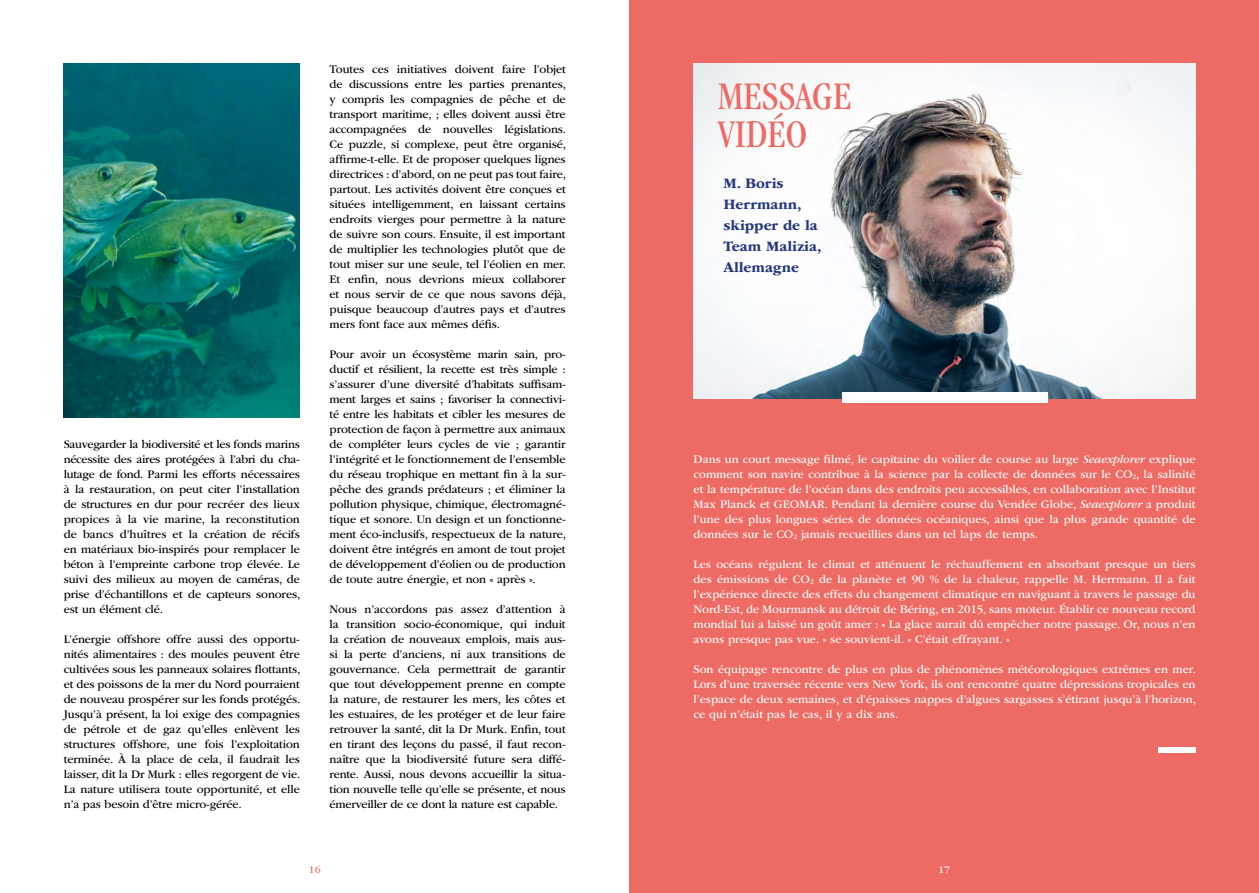
<style>
.page{position:relative;width:1259px;height:893px;background:#fff}
.page>*{position:absolute;margin:0;border:0;box-sizing:border-box;transform-origin:0 0}
.t1{font:condensed 40.5px/37.5px "ITC Garamond Std";color:#ed6b64}
.t2{font:700 15px/21px "ITC Garamond Std";color:#26377f}
.t3{font:12px/15px "ITC Garamond Std";letter-spacing:-.01em;color:#000;text-align:justify}
.t4{font:12px/15px "ITC Garamond Std";color:#fff;text-align:justify}
.t5{font:10.5px "ITC Garamond Std";color:#ed6b64}
.t6{font:10.5px "ITC Garamond Std";color:#fff}
.s1{font-style:italic}
</style>
<div class="page">
<div style="left:629px;top:0;width:630px;height:893px;background:#ed6b64"></div>
<img style="left:693px;top:64px;width:502px;height:334px">
<div style="left:841px;top:392px;width:206px;height:11px;background:#fff"></div>
<div style="left:1158px;top:748px;width:37px;height:5px;background:#fff"></div>
<img style="left:64px;top:64px;width:236px;height:354px">
<p class="t3" style="left:64px;top:436px;width:238px">Sauvegarder la biodiversité et les fonds marins nécessite des aires protégées à l’abri du cha&shy;lutage de fond. Parmi les efforts nécessaires à la restauration, on peut citer l’installation de structures en dur pour recréer des lieux propices à la vie marine, la reconstitution de bancs d’huîtres et la création de récifs en matériaux bio-inspirés pour remplacer le béton à l’empreinte carbone trop élevée. Le suivi des milieux au moyen de caméras, de prise d’échantillons et de capteurs sonores, est un élément clé.</p>
<p class="t3" style="left:64px;top:631px;width:238px">L’énergie offshore offre aussi des opportu&shy;nités alimentaires : des moules peuvent être cultivées sous les panneaux solaires flottants, et des poissons de la mer du Nord pourraient de nouveau prospérer sur les fonds protégés.<br>Jusqu’à présent, la loi exige des compagnies de pétrole et de gaz qu’elles enlèvent les structures offshore, une fois l’exploitation terminée. À la place de cela, il faudrait les laisser, dit la Dr Murk : elles regorgent de vie.<br>La nature utilisera toute opportunité, et elle n’a pas besoin d’être micro-gérée.</p>
<p class="t3" style="left:330px;top:61px;width:238px">Toutes ces initiatives doivent faire l’objet de discussions entre les parties prenantes, y compris les compagnies de pêche et de transport maritime, ; elles doivent aussi être accompagnées de nouvelles législations.<br>Ce puzzle, si complexe, peut être organisé, affirme-t-elle. Et de proposer quelques lignes directrices : d’abord, on ne peut pas tout faire, partout. Les activités doivent être conçues et situées intelligemment, en laissant certains endroits vierges pour permettre à la nature de suivre son cours. Ensuite, il est important de multiplier les technologies plutôt que de tout miser sur une seule, tel l’éolien en mer.<br>Et enfin, nous devrions mieux collaborer et nous servir de ce que nous savons déjà, puisque beaucoup d’autres pays et d’autres mers font face aux mêmes défis.</p>
<p class="t3" style="left:330px;top:346px;width:238px">Pour avoir un écosystème marin sain, pro&shy;ductif et résilient, la recette est très simple : s’assurer d’une diversité d’habitats suffisam&shy;ment larges et sains ; favoriser la connectivi&shy;té entre les habitats et cibler les mesures de protection de façon à permettre aux animaux de compléter leurs cycles de vie ; garantir l’intégrité et le fonctionnement de l’ensemble du réseau trophique en mettant fin à la sur&shy;pêche des grands prédateurs ; et éliminer la pollution physique, chimique, électromagné&shy;tique et sonore. Un design et un fonctionne&shy;ment éco-inclusifs, respectueux de la nature, doivent être intégrés en amont de tout projet de développement d’éolien ou de production de toute autre énergie, et non « après ».</p>
<p class="t3" style="left:330px;top:601px;width:238px">Nous n’accordons pas assez d’attention à la transition socio-économique, qui induit la création de nouveaux emplois, mais aus&shy;si la perte d’anciens, ni aux transitions de gouvernance. Cela permettrait de garantir que tout développement prenne en compte la nature, de restaurer les mers, les côtes et les estuaires, de les protéger et de leur faire retrouver la santé, dit la Dr Murk. Enfin, tout en tirant des leçons du passé, il faut recon&shy;naître que la biodiversité future sera diffé&shy;rente. Aussi, nous devons accueillir la situa&shy;tion nouvelle telle qu’elle se présente, et nous émerveiller de ce dont la nature est capable.</p>
<h1 class="t1" style="left:717px;top:78px;width:135px">MESSAGE<br>VIDÉO</h1>
<p class="t2" style="left:723px;top:173px;width:100px">M. Boris<br>Herrmann, skipper de la<br>Team Malizia,<br>Allemagne</p>
<p class="t4" style="left:693px;top:451px;width:503px">Dans un court message filmé, le capitaine du voilier de course au large <span class="s1">Seaexplorer</span> explique comment son navire contribue à la science par la collecte de données sur le CO<sub>2</sub>, la salinité et la température de l’océan dans des endroits peu accessibles, en collaboration avec l’Institut Max Planck et GEOMAR. Pendant la dernière course du Vendée Globe, <span class="s1">Seaexplorer</span> a produit l’une des plus longues séries de données océaniques, ainsi que la plus grande quantité de données sur le CO<sub>2</sub> jamais recueillies dans un tel laps de temps.</p>
<p class="t4" style="left:693px;top:556px;width:503px">Les océans régulent le climat et atténuent le réchauffement en absorbant presque un tiers des émissions de CO<sub>2</sub> de la planète et 90 % de la chaleur, rappelle M. Herrmann. Il a fait l’expérience directe des effets du changement climatique en naviguant à travers le passage du Nord-Est, de Mourmansk au détroit de Béring, en 2015, sans moteur. Établir ce nouveau record mondial lui a laissé un goût amer : « La glace aurait dû empêcher notre passage. Or, nous n’en avons presque pas vue. » se souvient-il. « C’était effrayant. »</p>
<p class="t4" style="left:693px;top:661px;width:504px">Son équipage rencontre de plus en plus de phénomènes météorologiques extrêmes en mer.<br>Lors d’une traversée récente vers New York, ils ont rencontré quatre dépressions tropicales en l’espace de deux semaines, et d’épaisses nappes d’algues sargasses s’étirant jusqu’à l’horizon, ce qui n’était pas le cas, il y a dix ans.</p>
<p class="t5" style="left:309px;top:864px;width:13px">16</p>
<p class="t6" style="left:938px;top:864px;width:13px">17</p>
</div>
